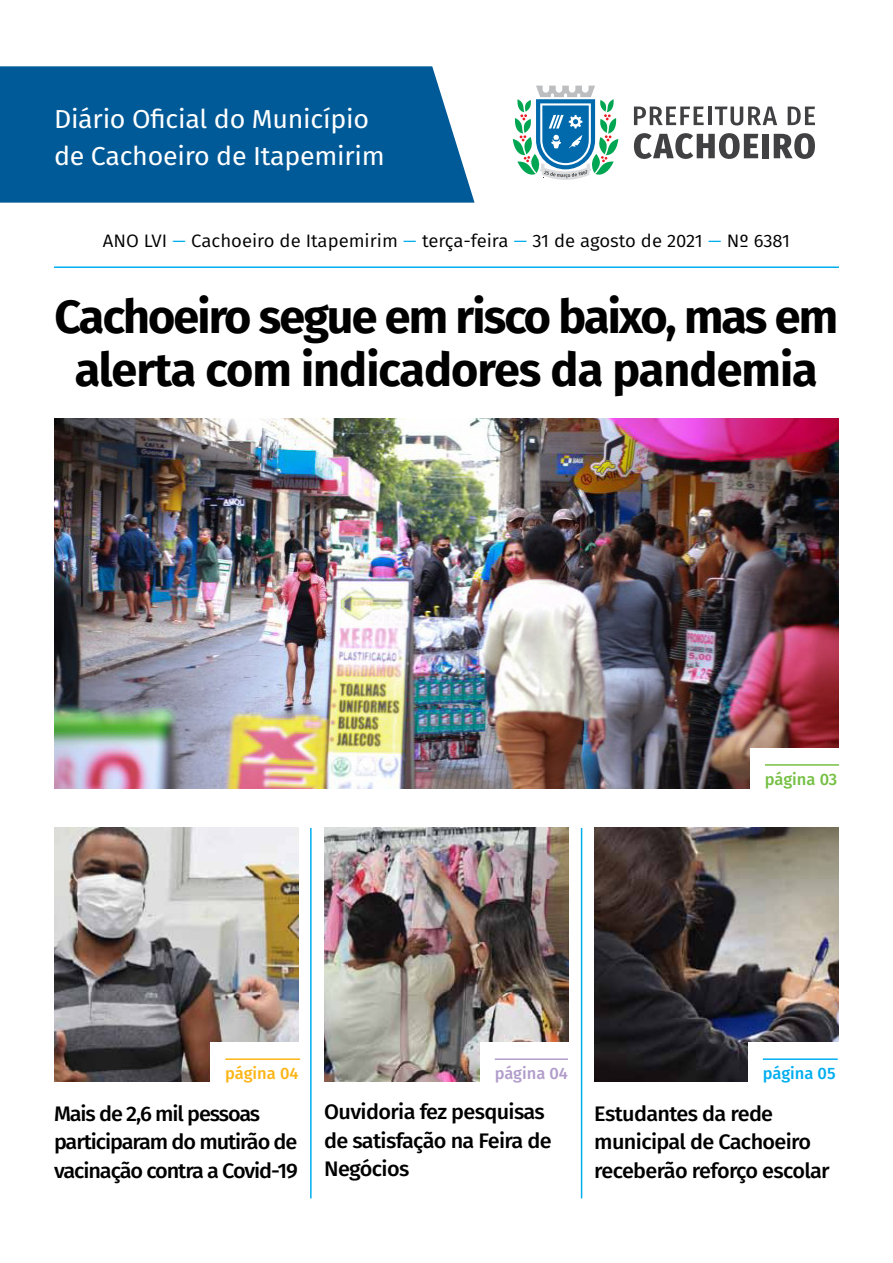
<style>
.page{position:relative;width:893px;height:1263px;background:#fff}
.page>*{position:absolute;margin:0;border:0;box-sizing:border-box;transform-origin:0 0}
.t1{font:700 46.65px/53.4px "Fira Sans";letter-spacing:-.04em;color:#000;text-align:center}
.t2{font:25.95px/37.5px "Fira Sans";letter-spacing:-.01em;color:#fff}
.t3{font:500 21px/28.5px "Fira Sans";letter-spacing:-.04em;color:#000}
.t4{font:18px "Fira Sans";color:#000}
.t5{font:500 16.5px "Fira Sans";color:#fcb515}
.t6{font:500 16.5px "Fira Sans";color:#b19ccb}
.t7{font:500 16.5px "Fira Sans";color:#00aeef}
.t8{font:500 16.5px "Fira Sans";letter-spacing:-.005em;color:#75c044}
.s1{color:#00aeef}
</style>
<div class="page">
<div style="left:0;top:66px;width:475px;height:137px;background:#005a97"></div>
<img style="left:54px;top:828px;width:245px;height:253px">
<div style="left:210px;top:1042px;width:103px;height:41px;background:#fff"></div>
<hr style="left:225px;top:1058px;width:75px;height:2px;background:#fcb515">
<img style="left:594px;top:828px;width:245px;height:253px">
<div style="left:748px;top:1042px;width:102px;height:41px;background:#fff"></div>
<hr style="left:763px;top:1058px;width:75px;height:2px;background:#00aeef">
<img style="left:324px;top:828px;width:245px;height:253px">
<div style="left:480px;top:1042px;width:101px;height:41px;background:#fff"></div>
<hr style="left:495px;top:1058px;width:73px;height:2px;background:#b19ccb">
<img style="left:54px;top:418px;width:785px;height:371px">
<hr style="left:54px;top:266px;width:785px;height:2px;background:#00aeef">
<hr style="left:581px;top:828px;width:1px;height:370px;background:#00aeef">
<div style="left:750px;top:748px;width:102px;height:41px;background:#fff"></div>
<hr style="left:765px;top:764px;width:74px;height:2px;background:#75c044">
<hr style="left:310px;top:828px;width:2px;height:370px;background:#00aeef">
<svg style="left:513px;top:86px;width:105px;height:94px"></svg>
<svg style="left:634px;top:107px;width:70px;height:18px"></svg>
<hr style="left:708px;top:107px;width:3px;height:18px;background:#414042">
<svg style="left:715px;top:107px;width:62px;height:19px"></svg>
<svg style="left:788px;top:107px;width:27px;height:18px"></svg>
<svg style="left:634px;top:133px;width:124px;height:26px"></svg>
<div style="left:762px;top:134px;width:7px;height:24px;background:#414042"></div>
<svg style="left:774px;top:133px;width:41px;height:26px"></svg>
<p class="t2" style="left:54px;top:99px;width:332px">Diário Oficial do Município de Cachoeiro de Itapemirim</p>
<p class="t4" style="left:103px;top:227px;width:689px">ANO LVI <span class="s1">–</span> Cachoeiro de Itapemirim <span class="s1">–</span> terça-feira <span class="s1">–</span> 31 de agosto de 2021 <span class="s1">–</span> Nº 6381</p>
<h1 class="t1" style="left:54px;top:286px;width:785px">Cachoeiro segue em risco baixo, mas em alerta com indicadores da pandemia</h1>
<p class="t8" style="left:765px;top:766px;width:74px">página 03</p>
<p class="t5" style="left:225px;top:1060px;width:75px">página 04</p>
<p class="t6" style="left:495px;top:1060px;width:75px">página 04</p>
<p class="t7" style="left:763px;top:1060px;width:74px">página 05</p>
<p class="t3" style="left:54px;top:1098px;width:245px">Mais de 2,6 mil pessoas participaram do mutirão de vacinação contra a Covid-19</p>
<p class="t3" style="left:324px;top:1097px;width:229px">Ouvidoria fez pesquisas de satisfação na Feira de<br>Negócios</p>
<p class="t3" style="left:594px;top:1098px;width:237px">Estudantes da rede municipal de Cachoeiro receberão reforço escolar</p>
</div>
